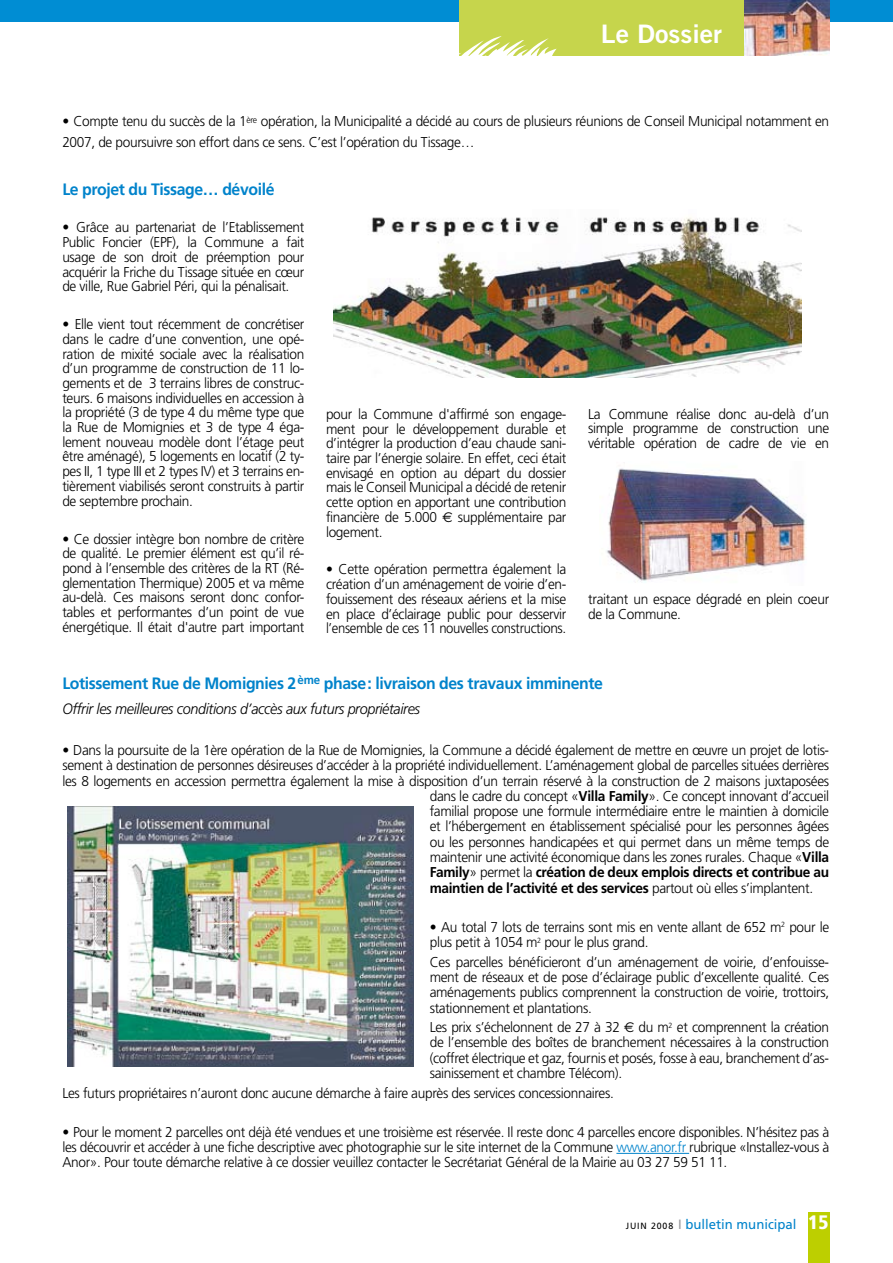
<style>
.page{position:relative;width:893px;height:1263px;background:#fff}
.page>*{position:absolute;margin:0;border:0;box-sizing:border-box;transform-origin:0 0}
.t1{font:25.5px "Trade Gothic Bold Two";color:#fff;scale:1.05 1}
.t2{font:700 16.5px "Frutiger";letter-spacing:-.025em;color:#0083cb;scale:.96 1}
.t3{font:italic 300 15px "Frutiger";letter-spacing:-.025em;color:#000;scale:.96 1}
.t4{font:300 14.25px/14.7px "Frutiger";letter-spacing:-.025em;color:#000;text-align:justify;scale:.96 1}
.t5{font:700 14.25px "Frutiger";letter-spacing:-.025em;color:#000;scale:.96 1}
.t6{font:13.5px "Frutiger";color:#0083cb}
.s1{font-weight:700}
.s2{font-family:"Euro Sans";font-weight:400}
.s3{font-weight:300}
.s4{color:#0083cb}
.s5{font-size:9px;color:#000}
.s6{color:#97979b}
.s7{font-weight:900;font-stretch:condensed;font-size:19.5px;color:#fff}
</style>
<div class="page">
<div style="left:0;top:0;width:893px;height:21px;background:#008dd3"></div>
<div style="left:459px;top:0;width:358px;height:55px;background:#c6d54c"></div>
<div style="left:808px;top:1212px;width:21px;height:51px;background:#bdcf00"></div>
<svg style="left:459px;top:36px;width:98px;height:20px"></svg>
<img style="left:333px;top:217px;width:468px;height:160px">
<img style="left:606px;top:468px;width:200px;height:115px">
<hr style="left:616px;top:1153px;width:73px;height:1px;background:#0083cb">
<img style="left:68px;top:806px;width:346px;height:260px">
<img style="left:744px;top:0;width:85px;height:55px">
<h1 class="t1" style="left:601px;top:18px;width:117px">Le Dossier</h1>
<p class="t4" style="left:62px;top:111px;width:800px;line-height:21px"><span class="s1">•</span> Compte tenu du succès de la 1<sup>ère</sup> opération, la Municipalité a décidé au cours de plusieurs réunions de Conseil Municipal notamment en<br>2007, de poursuivre son effort dans ce sens. C’est l’opération du Tissage…</p>
<p class="t2" style="left:62px;top:179px;width:223px">Le projet du Tissage… dévoilé</p>
<p class="t4" style="left:62px;top:220px;width:254px"><span class="s1">•</span> Grâce au partenariat de l’Etablissement Public Foncier (EPF), la Commune a fait usage de son droit de préemption pour acquérir la Friche du Tissage située en cœur de ville, Rue Gabriel Péri, qui la pénalisait.</p>
<p class="t4" style="left:62px;top:317px;width:254px"><span class="s1">•</span> Elle vient tout récemment de concrétiser dans le cadre d’une convention, une opé&shy;ration de mixité sociale avec la réalisation d’un programme de construction de 11 lo&shy;gements et de 3 terrains libres de construc&shy;teurs. 6 maisons individuelles en accession à la propriété (3 de type 4 du même type que la Rue de Momignies et 3 de type 4 éga&shy;lement nouveau modèle dont l’étage peut être aménagé), 5 logements en locatif (2 ty&shy;pes II, 1 type III et 2 types IV) et 3 terrains en&shy;tièrement viabilisés seront construits à partir de septembre prochain.</p>
<p class="t4" style="left:62px;top:531px;width:254px"><span class="s1">•</span> Ce dossier intègre bon nombre de critère de qualité. Le premier élément est qu’il ré&shy;pond à l’ensemble des critères de la RT (Ré&shy;glementation Thermique) 2005 et va même au-delà. Ces maisons seront donc confor&shy;tables et performantes d’un point de vue énergétique. Il était d'autre part important</p>
<p class="t4" style="left:326px;top:407px;width:252px">pour la Commune d'affirmé son engage&shy;ment pour le développement durable et d’intégrer la production d’eau chaude sani&shy;taire par l’énergie solaire. En effet, ceci était envisagé en option au départ du dossier mais le Conseil Municipal a décidé de retenir cette option en apportant une contribution financière de 5.000 <span class="s2">E</span> supplémentaire par logement.</p>
<p class="t4" style="left:326px;top:562px;width:252px"><span class="s1">•</span> Cette opération permettra également la création d’un aménagement de voirie d’en&shy;fouissement des réseaux aériens et la mise en place d’éclairage public pour desservir l’ensemble de ces 11 nouvelles constructions.</p>
<p class="t4" style="left:588px;top:406px;width:252px">La Commune réalise donc au-delà d’un simple programme de construction une véritable opération de cadre de vie en</p>
<p class="t4" style="left:588px;top:592px;width:253px">traitant un espace dégradé en plein coeur de la Commune.</p>
<p class="t2" style="left:62px;top:673px;width:565px">Lotissement Rue de Momignies 2<sup>ème</sup> phase: livraison des travaux imminente</p>
<p class="t3" style="left:62px;top:700px;width:374px">Offrir les meilleures conditions d’accès aux futurs propriétaires</p>
<p class="t4" style="left:62px;top:743px;width:800px"><span class="s1">•</span> Dans la poursuite de la 1ère opération de la Rue de Momignies, la Commune a décidé également de mettre en œuvre un projet de lotis-</p>
<p class="t4" style="left:62px;top:758px;width:800px">sement à destination de personnes désireuses d’accéder à la propriété individuellement. L’aménagement global de parcelles situées derrières</p>
<p class="t4" style="left:62px;top:773px;width:800px">les 8 logements en accession permettra également la mise à disposition d’un terrain réservé à la construction de 2 maisons juxtaposées</p>
<p class="t4" style="left:430px;top:788px;width:418px">dans le cadre du concept «<span class="s1">Villa Family</span>». Ce concept innovant d’accueil</p>
<p class="t4" style="left:430px;top:804px;width:418px">familial propose une formule intermédiaire entre le maintien à domicile</p>
<p class="t4" style="left:430px;top:819px;width:418px">et l’hébergement en établissement spécialisé pour les personnes âgées</p>
<p class="t4" style="left:430px;top:834px;width:418px">ou les personnes handicapées et qui permet dans un même temps de</p>
<p class="t4" style="left:430px;top:850px;width:418px">maintenir une activité économique dans les zones rurales. Chaque «<span class="s1">Villa</span></p>
<p class="t5" style="left:430px;top:864px;width:418px">Family<span class="s3">» permet la</span> création de deux emplois directs et contribue au</p>
<p class="t5" style="left:430px;top:879px;width:401px">maintien de l’activité et des services <span class="s3">partout où elles s’implantent.</span></p>
<p class="t4" style="left:430px;top:919px;width:418px;line-height:15.3px"><span class="s1">•</span> Au total 7 lots de terrains sont mis en vente allant de 652 m<sup>2</sup> pour le plus petit à 1054 m<sup>2</sup> pour le plus grand.</p>
<p class="t4" style="left:430px;top:954px;width:418px;line-height:15.3px">Ces parcelles bénéficieront d’un aménagement de voirie, d’enfouisse&shy;ment de réseaux et de pose d’éclairage public d’excellente qualité. Ces aménagements publics comprennent la construction de voirie, trottoirs, stationnement et plantations.</p>
<p class="t4" style="left:430px;top:1019px;width:418px;line-height:15.3px">Les prix s’échelonnent de 27 à 32 <span class="s2">E</span> du m<sup>2</sup> et comprennent la création de l’ensemble des boîtes de branchement nécessaires à la construction (coffret électrique et gaz, fournis et posés, fosse à eau, branchement d’as&shy;sainissement et chambre Télécom).</p>
<p class="t4" style="left:62px;top:1085px;width:576px">Les futurs propriétaires n’auront donc aucune démarche à faire auprès des services concessionnaires.</p>
<p class="t4" style="left:62px;top:1124px;width:800px;line-height:15.3px"><span class="s1">•</span> Pour le moment 2 parcelles ont déjà été vendues et une troisième est réservée. Il reste donc 4 parcelles encore disponibles. N’hésitez pas à les découvrir et accéder à une fiche descriptive avec photographie sur le site internet de la Commune <span class="s4">www.anor.fr</span> rubrique «Installez-vous à Anor». Pour toute démarche relative à ce dossier veuillez contacter le Secrétariat Général de la Mairie au 03 27 59 51 11.</p>
<p class="t6" style="left:626px;top:1216px;width:204px"><span class="s5">JUIN 2008</span> <span class="s6">I</span> bulletin municipal <span class="s7">15</span></p>
</div>
